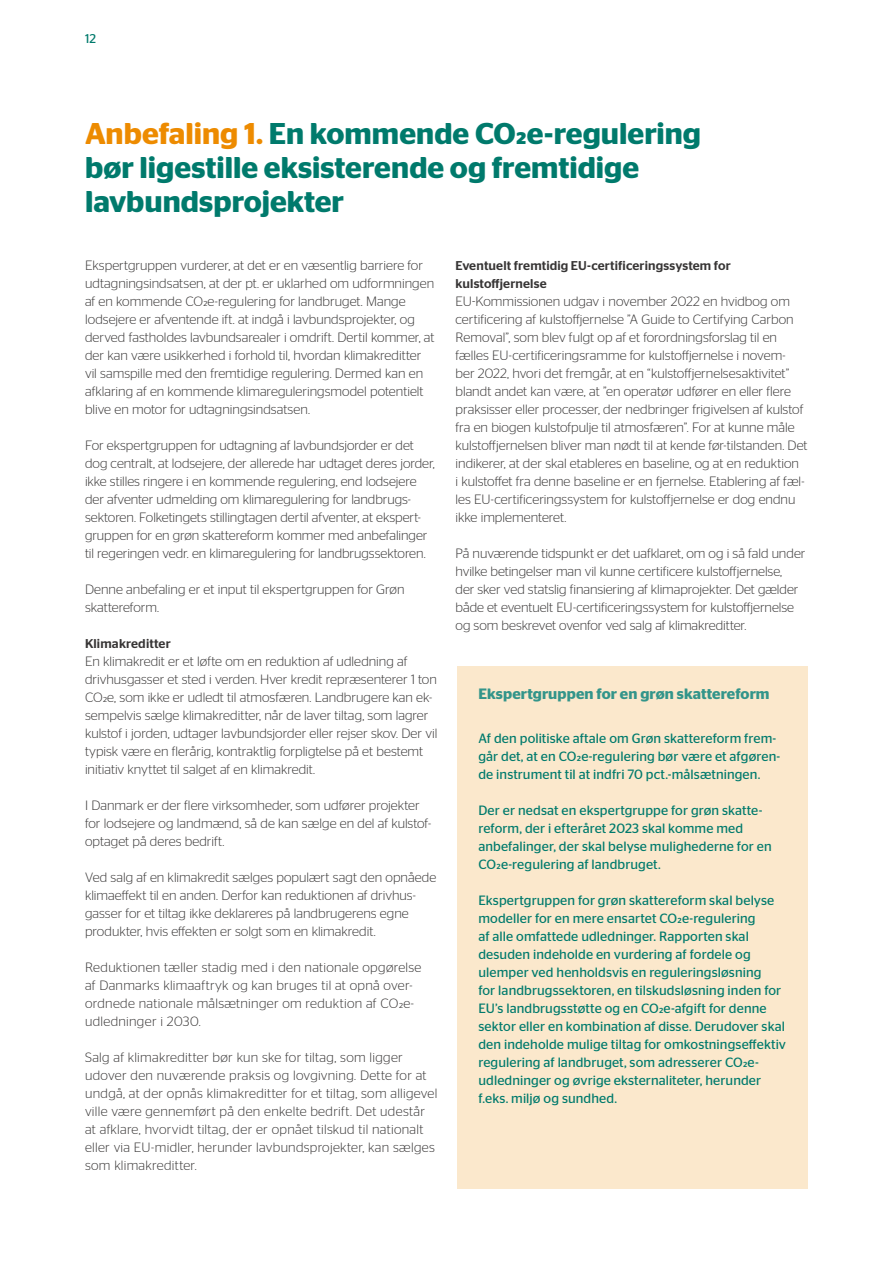
<style>
.page{position:relative;width:893px;height:1263px;background:#fff}
.page>*{position:absolute;margin:0;border:0;box-sizing:border-box;transform-origin:0 0}
.t1{font:600 30px/33.8px "Stag Sans";color:#007a6c}
.t2{font:600 15px "Stag Sans";letter-spacing:.01em;color:#33958a}
.t3{font:300 13.5px/18px "Stag Sans";color:#373535}
.t4{font:13.5px/18px "Stag Sans";letter-spacing:.01em;color:#007a6c}
.t5{font:300 13.5px/18px "Stag Sans";letter-spacing:.02em;color:#373535}
.t6{font:500 12.75px/18px "Stag Sans";letter-spacing:.01em;color:#373535}
.t7{font:12.75px "Stag Sans";color:#007a6c}
.s1{color:#ed8b00}
</style>
<div class="page">
<div style="left:457px;top:666px;width:351px;height:522px;background:#fbe8cc"></div>
<p class="t7" style="left:85px;top:32px;width:12px">12</p>
<h1 class="t1" style="left:85px;top:117px;width:618px"><span class="s1">Anbefaling 1.</span> En kommende CO2e-regulering bør ligestille eksisterende og fremtidige lavbundsprojekter</h1>
<p class="t3" style="left:85px;top:256px;width:351px">Ekspertgruppen vurderer, at det er en væsentlig barriere for udtagningsindsatsen, at der pt. er uklarhed om udformningen af en kommende CO2e-regulering for landbruget. Mange lodsejere er afventende ift. at indgå i lavbundsprojekter, og derved fastholdes lavbundsarealer i omdrift. Dertil kommer, at der kan være usikkerhed i forhold til, hvordan klimakreditter vil samspille med den fremtidige regulering. Dermed kan en afklaring af en kommende klimareguleringsmodel potentielt blive en motor for udtagningsindsatsen.</p>
<p class="t3" style="left:85px;top:436px;width:351px">For ekspertgruppen for udtagning af lavbundsjorder er det dog centralt, at lodsejere, der allerede har udtaget deres jorder, ikke stilles ringere i en kommende regulering, end lodsejere der afventer udmelding om klimaregulering for landbrugs&shy;sektoren. Folketingets stillingtagen dertil afventer, at ekspert&shy;gruppen for en grøn skattereform kommer med anbefalinger til regeringen vedr. en klimaregulering for landbrugssektoren.</p>
<p class="t3" style="left:85px;top:580px;width:321px">Denne anbefaling er et input til ekspertgruppen for Grøn skattereform.</p>
<p class="t6" style="left:85px;top:635px;width:87px">Klimakreditter</p>
<p class="t3" style="left:85px;top:652px;width:354px">En klimakredit er et løfte om en reduktion af udledning af drivhusgasser et sted i verden. Hver kredit repræsenterer 1 ton CO2e, som ikke er udledt til atmosfæren. Landbrugere kan ek&shy;sempelvis sælge klimakreditter, når de laver tiltag, som lagrer kulstof i jorden, udtager lavbundsjorder eller rejser skov. Der vil typisk være en flerårig, kontraktlig forpligtelse på et bestemt initiativ knyttet til salget af en klimakredit.</p>
<p class="t3" style="left:85px;top:796px;width:347px">I Danmark er der flere virksomheder, som udfører projekter for lodsejere og landmænd, så de kan sælge en del af kulstof&shy;optaget på deres bedrift.</p>
<p class="t3" style="left:85px;top:868px;width:353px">Ved salg af en klimakredit sælges populært sagt den opnåede klimaeffekt til en anden. Derfor kan reduktionen af drivhus&shy;gasser for et tiltag ikke deklareres på landbrugerens egne produkter, hvis effekten er solgt som en klimakredit.</p>
<p class="t5" style="left:85px;top:958px;width:338px">Reduktionen tæller stadig med i den nationale opgørelse af Danmarks klimaaftryk og kan bruges til at opnå over&shy;ordnede nationale målsætninger om reduktion af CO2e&shy;udledninger i 2030.</p>
<p class="t5" style="left:85px;top:1048px;width:354px">Salg af klimakreditter bør kun ske for tiltag, som ligger udover den nuværende praksis og lovgivning. Dette for at undgå, at der opnås klimakreditter for et tiltag, som alligevel ville være gennemført på den enkelte bedrift. Det udestår at afklare, hvorvidt tiltag, der er opnået tilskud til nationalt eller via EU-midler, herunder lavbundsprojekter, kan sælges som klimakreditter.</p>
<p class="t6" style="left:455px;top:257px;width:277px">Eventuelt fremtidig EU-certificeringssystem for kulstoffjernelse</p>
<p class="t3" style="left:455px;top:292px;width:354px">EU-Kommissionen udgav i november 2022 en hvidbog om certificering af kulstoffjernelse ”A Guide to Certifying Carbon Removal”, som blev fulgt op af et forordningsforslag til en fælles EU-certificeringsramme for kulstoffjernelse i novem&shy;ber 2022, hvori det fremgår, at en “kulstoffjernelsesaktivitet” blandt andet kan være, at ”en operatør udfører en eller flere praksisser eller processer, der nedbringer frigivelsen af kulstof fra en biogen kulstofpulje til atmosfæren”. For at kunne måle kulstoffjernelsen bliver man nødt til at kende før-tilstanden. Det indikerer, at der skal etableres en baseline, og at en reduktion<br>i kulstoffet fra denne baseline er en fjernelse. Etablering af fæl&shy;les EU-certificeringssystem for kulstoffjernelse er dog endnu ikke implementeret.</p>
<p class="t3" style="left:455px;top:544px;width:351px">På nuværende tidspunkt er det uafklaret, om og i så fald under hvilke betingelser man vil kunne certificere kulstof-fjernelse,<br>der sker ved statslig finansiering af klimaprojekter. Det gælder både et eventuelt EU-certificeringssystem for kulstoffjernelse og som beskrevet ovenfor ved salg af klimakreditter.</p>
<p class="t2" style="left:478px;top:685px;width:293px">Ekspertgruppen for en grøn skattereform</p>
<p class="t4" style="left:478px;top:729px;width:303px">Af den politiske aftale om Grøn skattereform frem&shy;går det, at en CO2e-regulering bør være et afgøren&shy;de instrument til at indfri 70 pct.-målsætningen.</p>
<p class="t4" style="left:478px;top:801px;width:295px">Der er nedsat en ekspertgruppe for grøn skatte&shy;reform, der i efteråret 2023 skal komme med anbefalinger, der skal belyse mulighederne for en CO2e-regulering af landbruget.</p>
<p class="t4" style="left:478px;top:891px;width:309px">Ekspertgruppen for grøn skattereform skal belyse modeller for en mere ensartet CO2e-regulering<br>af alle omfattede udledninger. Rapporten skal desuden indeholde en vurdering af fordele og ulemper ved henholdsvis en reguleringsløsning<br>for landbrugssektoren, en tilskudsløsning inden for EU’s landbrugsstøtte og en CO2e-afgift for denne sektor eller en kombination af disse. Derudover skal den indeholde mulige tiltag for omkostningseffektiv regulering af landbruget, som adresserer CO2e&shy;udledninger og øvrige eksternaliteter, herunder f.eks. miljø og sundhed.</p>
</div>
